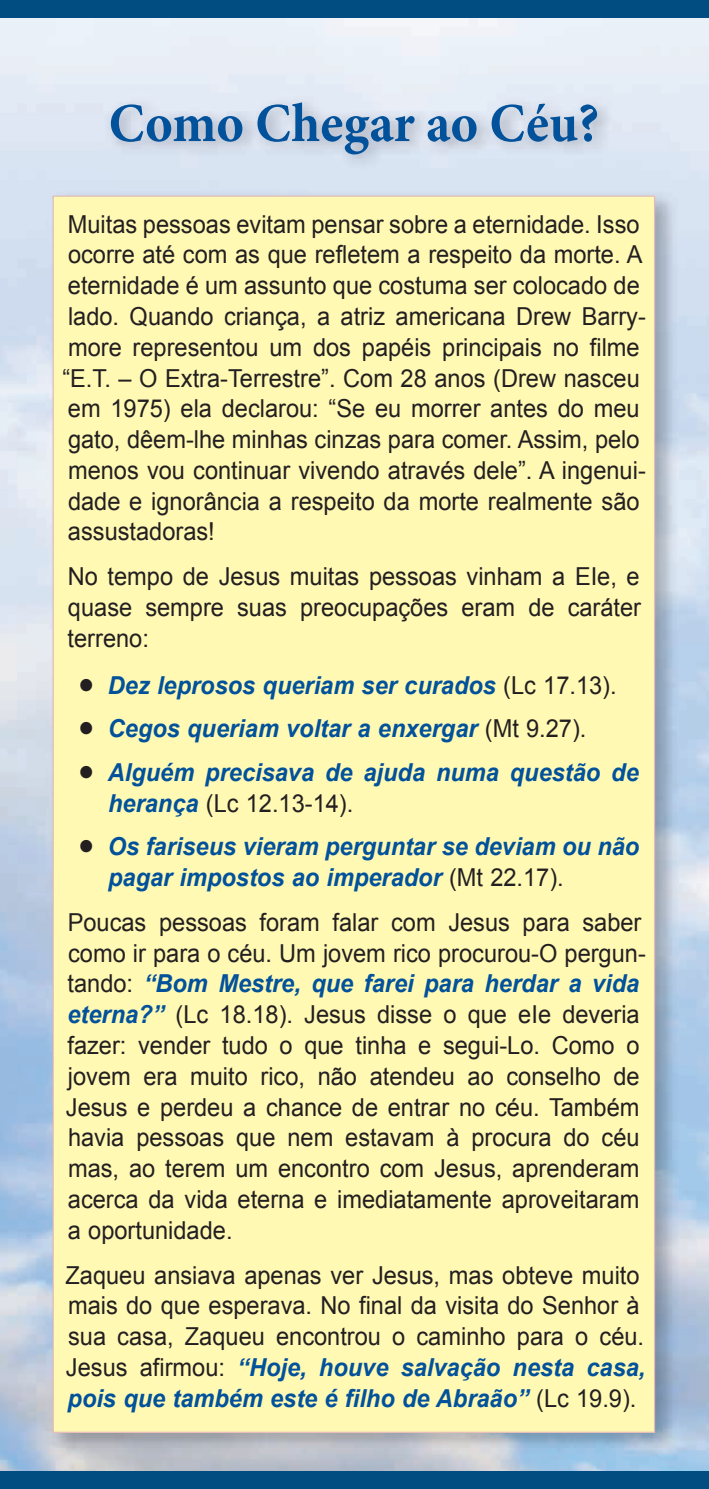
<style>
.page{position:relative;width:709px;height:1489px;background:#fff}
.page>*{position:absolute;margin:0;border:0;box-sizing:border-box;transform-origin:0 0}
.t1{font:700 55px "Minion Pro";color:#01519b;scale:.95 1}
.t2{font:24.75px/30.8px "Arial";color:#231f20;scale:.95 1}
.t3{font:italic 700 24.75px/30.8px "Arial";color:#01519b;scale:.95 1}
.s1{font-family:"Cg Omega";font-weight:400;font-style:normal;color:#231f20}
.s2{font-weight:400;font-style:normal;color:#231f20}
.s3{font-weight:700;font-style:italic;color:#01519b}
</style>
<div class="page">
<div style="left:0;top:1470px;width:709px;height:18px;background:#014d82"></div>
<div style="left:0;top:0;width:709px;height:18px;background:#014d82"></div>
<img style="left:50px;top:189px;width:629px;height:864px">
<img style="left:50px;top:1053px;width:629px;height:400px">
<div style="left:53px;top:195px;width:602px;height:1237px;background:#fff9b4"></div>
<h1 class="t1" style="left:109px;top:85px;width:517px">Como Che gar ao Céu?</h1>
<p class="t2" style="left:62px;top:209px;width:615px">Muitas pes soas evi tam pen sar so bre a eter ni dade. Isso ocorre até com as que re fle tem a res peito da morte. A eterni dade é um as sunto que cos tuma ser colo cado de lado. Quando cri ança, a atriz ameri cana Drew Barry&shy;more re pre sen tou um dos pa péis prin ci pais no filme “E.T. – O Ex tra-Ter res tre”. Com 28 anos (Drew nas ceu em 1975) ela de cla rou: “Se eu mor rer an tes do meu gato, dêem-lhe mi nhas cin zas para co mer. As sim, pelo me nos vou conti nuar vi vendo atra vés dele”. A in ge nui&shy;dade e ig no rân cia a res peito da morte re al mente são as susta do ras!</p>
<p class="t2" style="left:68px;top:561px;width:605px;text-align:justify">No tempo de Je sus muitas pes soas vi nham a EIe, e quase sem pre suas pre o cu pa ções eram de ca rá ter ter reno:</p>
<p class="t3" style="left:78px;top:670px;width:569px"><span class="s1">•</span> Dez le pro sos que riam ser cu ra dos <span class="s2">(Lc 17.13).</span></p>
<p class="t3" style="left:78px;top:714px;width:537px"><span class="s1">•</span> Ce gos que riam vol tar a en xer gar <span class="s2">(Mt 9.27).</span></p>
<p class="t3" style="left:108px;top:757px;width:560px;text-indent:-30px"><span class="s1">•</span> Al guém pre ci sava de ajuda numa ques tão de he rança <span class="s2">(Lc 12.13-14).</span></p>
<p class="t3" style="left:108px;top:831px;width:560px;text-indent:-30px"><span class="s1">•</span> Os fa ri seus vi e ram per gun tar se de viam ou não pa gar im pos tos ao im pe ra dor <span class="s2">(Mt 22.17).</span></p>
<p class="t2" style="left:66px;top:907px;width:612px">Pou cas pes soas fo ram fa lar com Je sus para sa ber como ir para o céu. Um jo vem rico pro cu rou-O per gun&shy;tando: <span class="s3">“Bom Mes tre, que fa rei para her dar a vida eterna?”</span> (Lc 18.18). Je sus disse o que eIe de ve ria fa zer: ven der tudo o que ti nha e se gui-Lo. Como o jo vem era muito rico, não aten deu ao con se lho de Je sus e per deu a chance de en trar no céu. Tam bém ha via pes soas que nem esta vam à pro cura do céu mas, ao te rem um encon tro com Je sus, apren de ram acerca da vida eterna e ime di a ta mente apro veita ram a oportu ni dade.</p>
<p class="t2" style="left:65px;top:1259px;width:612px">Za queu an si ava ape nas ver Je sus, mas ob teve mu ito mais do que es pe rava. No fi nal da vi sita do Se n hor à sua casa, Za queu en con trou o ca mi nho para o céu.<br>Je sus afir mou: <span class="s3">“Hoje, houve sal va ção nesta casa, pois que tam bém este é fi lho de Abraão”</span> (Lc 19.9).</p>
</div>
